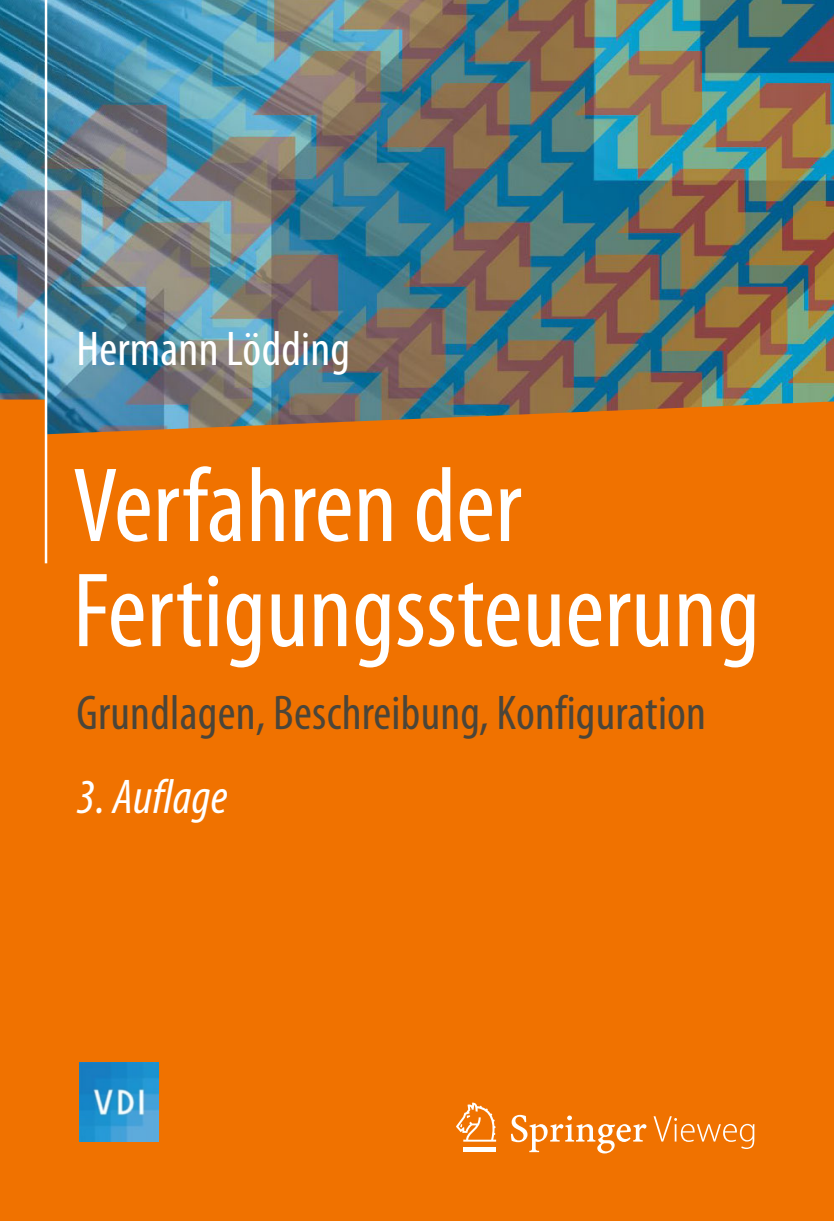
<style>
.page{position:relative;width:834px;height:1221px;background:#fff}
.page>*{position:absolute;margin:0;border:0;box-sizing:border-box;transform-origin:0 0}
.t1{font:condensed 106.75px/105px "Dglxbf Yxbcsr Myriad Pro";color:#fff}
.t2{font:condensed 49px "Dglxbf Yxbcsr Myriad Pro";letter-spacing:.005em;color:#4b4539}
.t3{font:condensed 49px "Dglxbf Yxbcsr Myriad Pro";letter-spacing:.005em;color:#fff}
.t4{font:italic condensed 49px "Dmlnkv Khbmbk Myriad Pro";letter-spacing:.005em;color:#fff}
</style>
<div class="page">
<img style="left:0;top:0;width:833px;height:1220px">
<svg style="left:511px;top:1114px;width:135px;height:39px"></svg>
<hr style="left:463px;top:1147px;width:33px;height:4px;background:#fff">
<svg style="left:456px;top:1102px;width:40px;height:39px;background:#f3923a"></svg>
<svg style="left:653px;top:1116px;width:101px;height:32px;background:#f28726"></svg>
<hr style="left:45px;top:0;width:2px;height:563px;background:#fff">
<img style="left:79px;top:1062px;width:80px;height:79px">
<p class="t3" style="left:77px;top:331px;width:275px">Hermann Lödding</p>
<h1 class="t1" style="left:73px;top:463px;width:688px">Verfahren der<br>Fertigungssteuerung</h1>
<p class="t2" style="left:76px;top:695px;width:631px">Grundlagen, Beschreibung, Konfiguration</p>
<p class="t4" style="left:76px;top:767px;width:152px">3. Auflage</p>
</div>
